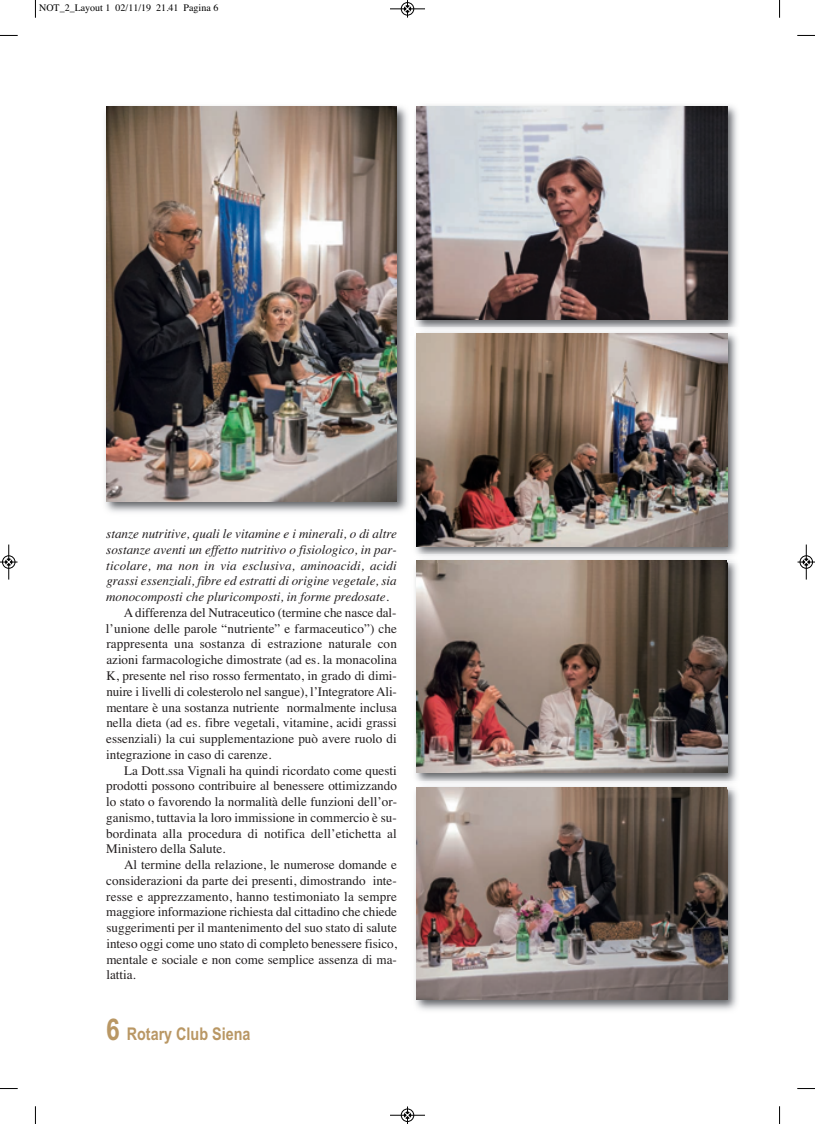
<style>
.page{position:relative;width:815px;height:1124px;background:#fff}
.page>*{position:absolute;margin:0;border:0;box-sizing:border-box;transform-origin:0 0}
.t1{font:700 17.5px "Arial Narrow";color:#b99764}
.t2{font:13.12px "Times";color:#231f20}
.t3{font:italic 13.12px "Times";color:#231f20}
.t4{font:10px "Times";color:#000}
.s1{font-style:normal}
.s2{font-size:30px}
</style>
<div class="page">
<img style="left:415px;top:789px;width:322px;height:222px">
<img style="left:417px;top:789px;width:310px;height:210px">
<img style="left:415px;top:105px;width:322px;height:222px">
<img style="left:417px;top:106px;width:310px;height:213px">
<img style="left:415px;top:562px;width:322px;height:227px">
<img style="left:417px;top:787px;width:310px;height:2px">
<img style="left:417px;top:562px;width:310px;height:210px">
<img style="left:415px;top:335px;width:322px;height:227px">
<img style="left:417px;top:560px;width:310px;height:2px">
<img style="left:417px;top:333px;width:310px;height:213px">
<img style="left:105px;top:106px;width:303px;height:406px">
<img style="left:106px;top:106px;width:291px;height:395px">
<svg style="left:35px;top:0;width:1px;height:18px"></svg>
<svg style="left:0;top:35px;width:18px;height:1px"></svg>
<svg style="left:779px;top:0;width:1px;height:18px"></svg>
<svg style="left:797px;top:35px;width:18px;height:1px"></svg>
<svg style="left:35px;top:1106px;width:1px;height:17px"></svg>
<svg style="left:0;top:1088px;width:18px;height:1px"></svg>
<svg style="left:779px;top:1106px;width:1px;height:17px"></svg>
<svg style="left:797px;top:1088px;width:18px;height:1px"></svg>
<div style="left:401px;top:2px;width:13px;height:14px;border:1px solid #fff;border-radius:50%"></div>
<hr style="left:390px;top:9px;width:35px;height:1px;background:#000">
<div style="left:401px;top:2px;width:13px;height:13px;border:1px solid #000;border-radius:50%"></div>
<svg style="left:404px;top:0;width:7px;height:18px"></svg>
<hr style="left:390px;top:1114px;width:35px;height:1px;background:#000">
<div style="left:401px;top:1108px;width:13px;height:13px;border:1px solid #000;border-radius:50%"></div>
<svg style="left:404px;top:1106px;width:7px;height:17px"></svg>
<hr style="left:9px;top:544px;width:1px;height:35px;background:#000">
<div style="left:2px;top:555px;width:13px;height:13px;border:1px solid #000;border-radius:50%"></div>
<svg style="left:0;top:558px;width:18px;height:7px"></svg>
<hr style="left:806px;top:544px;width:1px;height:35px;background:#000">
<div style="left:800px;top:555px;width:13px;height:13px;border:1px solid #000;border-radius:50%"></div>
<svg style="left:798px;top:558px;width:17px;height:7px"></svg>
<p class="t4" style="left:39px;top:-1px;width:181px">NOT_2_Layout 1 02/11/19 21.41 Pagina 6</p>
<p class="t3" style="left:106px;top:522px;width:292px">stanze nutritive, quali le vitamine e i minerali, o di altre</p>
<p class="t3" style="left:106px;top:538px;width:292px">sostanze aventi un effetto nutritivo o fisiologico, in par-</p>
<p class="t3" style="left:106px;top:553px;width:292px">ticolare, ma non in via esclusiva, aminoacidi, acidi</p>
<p class="t3" style="left:106px;top:569px;width:292px">grassi essenziali, fibre ed estratti di origine vegetale, sia</p>
<p class="t3" style="left:106px;top:585px;width:284px">monocomposti che pluricomposti, in forme predosate<span class="s1">.</span></p>
<p class="t2" style="left:124px;top:600px;width:274px">A differenza del Nutraceutico (termine che nasce dal-</p>
<p class="t2" style="left:106px;top:616px;width:292px">l’unione delle parole “nutriente” e farmaceutico”) che</p>
<p class="t2" style="left:106px;top:631px;width:292px">rappresenta una sostanza di estrazione naturale con</p>
<p class="t2" style="left:106px;top:647px;width:292px">azioni farmacologiche dimostrate (ad es. la monacolina</p>
<p class="t2" style="left:106px;top:663px;width:292px">K, presente nel riso rosso fermentato, in grado di dimi-</p>
<p class="t2" style="left:106px;top:679px;width:292px">nuire i livelli di colesterolo nel sangue), l’Integratore Ali-</p>
<p class="t2" style="left:106px;top:694px;width:292px">mentare è una sostanza nutriente normalmente inclusa</p>
<p class="t2" style="left:106px;top:710px;width:292px">nella dieta (ad es. fibre vegetali, vitamine, acidi grassi</p>
<p class="t2" style="left:106px;top:726px;width:292px">essenziali) la cui supplementazione può avere ruolo di</p>
<p class="t2" style="left:106px;top:742px;width:167px">integrazione in caso di carenze.</p>
<p class="t2" style="left:124px;top:757px;width:274px">La Dott.ssa Vignali ha quindi ricordato come questi</p>
<p class="t2" style="left:106px;top:773px;width:292px">prodotti possono contribuire al benessere ottimizzando</p>
<p class="t2" style="left:106px;top:789px;width:292px">lo stato o favorendo la normalità delle funzioni dell’or-</p>
<p class="t2" style="left:106px;top:805px;width:292px">ganismo, tuttavia la loro immissione in commercio è su-</p>
<p class="t2" style="left:106px;top:820px;width:292px">bordinata alla procedura di notifica dell’etichetta al</p>
<p class="t2" style="left:106px;top:836px;width:121px">Ministero della Salute.</p>
<p class="t2" style="left:124px;top:852px;width:274px">Al termine della relazione, le numerose domande e</p>
<p class="t2" style="left:106px;top:868px;width:292px">considerazioni da parte dei presenti, dimostrando inte-</p>
<p class="t2" style="left:106px;top:883px;width:292px">resse e apprezzamento, hanno testimoniato la sempre</p>
<p class="t2" style="left:106px;top:899px;width:292px">maggiore informazione richiesta dal cittadino che chiede</p>
<p class="t2" style="left:106px;top:915px;width:292px">suggerimenti per il mantenimento del suo stato di salute</p>
<p class="t2" style="left:106px;top:931px;width:292px">inteso oggi come uno stato di completo benessere fisico,</p>
<p class="t2" style="left:106px;top:946px;width:292px">mentale e sociale e non come semplice assenza di ma-</p>
<p class="t2" style="left:106px;top:962px;width:31px">lattia.</p>
<h1 class="t1" style="left:106px;top:1020px;width:146px"><span class="s2">6</span> Rotary Club Siena</h1>
</div>
